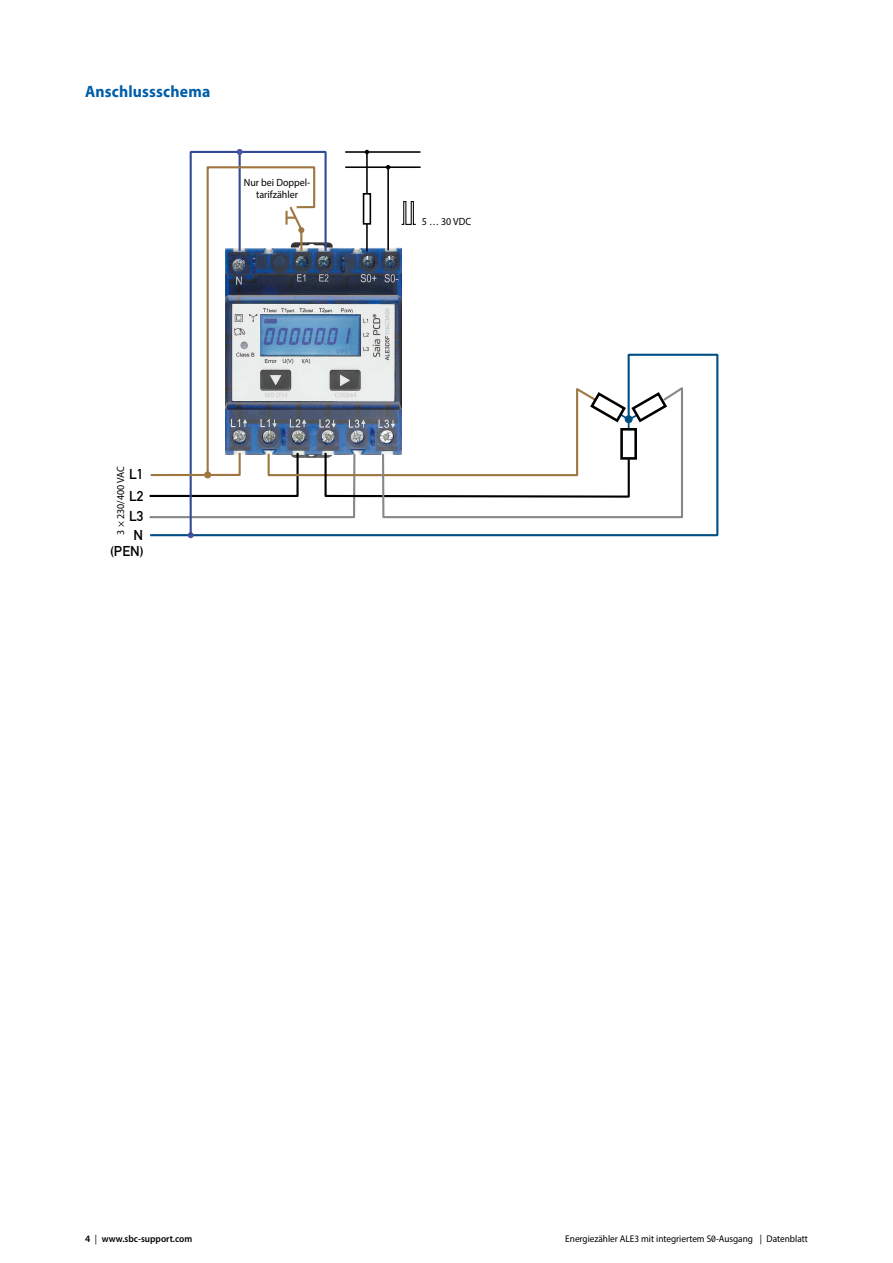
<style>
.page{position:relative;width:893px;height:1263px;background:#fff}
.page>*{position:absolute;margin:0;border:0;box-sizing:border-box;transform-origin:0 0}
.Grundtext__Untertite{font:700 16.5px "Myriad Pro";letter-spacing:.01em;color:#005ea8;scale:.95 1}
.t1{font:14.1px/21px "DIN Mittelschrift";letter-spacing:-.005em;color:#000;text-align:justify}
.Grundschrift__linksb{font:10.5px "Myriad Pro";color:#000;scale:.95 1}
.Grundschrift__zentri{font:10.5px "Myriad Pro";color:#000;scale:.95 1}
.t2{font:9.75px "Myriad Pro";color:#000;scale:.95 1}
.t3{font:600 9.75px "Myriad Pro";color:#000}
.s1{font-weight:400}
</style>
<div class="page">
<svg style="left:150px;top:353px;width:569px;height:184px"></svg>
<svg style="left:189px;top:150px;width:139px;height:387px"></svg>
<hr style="left:239px;top:152px;width:2px;height:99px;background:#334b97">
<svg style="left:237px;top:149px;width:6px;height:6px"></svg>
<hr style="left:345px;top:151px;width:75px;height:2px;background:#050505">
<svg style="left:149px;top:165px;width:535px;height:354px"></svg>
<hr style="left:366px;top:152px;width:2px;height:99px;background:#050505">
<hr style="left:387px;top:167px;width:2px;height:83px;background:#050505">
<div style="left:364px;top:194px;width:6px;height:30px;background:#fff"></div>
<div style="left:363px;top:193px;width:8px;height:32px;border:2px solid #000"></div>
<p class="Grundtext__Untertite" style="left:85px;top:81px;width:133px">Anschlussschema</p>
<p class="Grundschrift__linksb" style="left:244px;top:176px;width:71px">Nur bei Doppel-</p>
<p class="Grundschrift__linksb" style="left:256px;top:188px;width:46px">tarifzähler</p>
<p class="Grundschrift__linksb" style="left:114px;top:534px;width:73px;rotate:-90deg">3 × 230/400 VAC</p>
<p class="t1" style="left:129px;top:464px;width:16px">L1<br>L2<br>L3</p>
<p class="t1" style="left:110px;top:527px;width:35px;line-height:16.6px;text-align:right">N (PEN)</p>
<p class="Grundschrift__zentri" style="left:422px;top:215px;width:53px">5 … 30 VDC</p>
<p class="t3" style="left:85px;top:1232px;width:109px">4 <span class="s1">|</span> www.sbc-support.com</p>
<p class="t2" style="left:565px;top:1232px;width:257px">Energiezähler ALE3 mit integriertem S0-Ausgang | Datenblatt</p>
</div>
